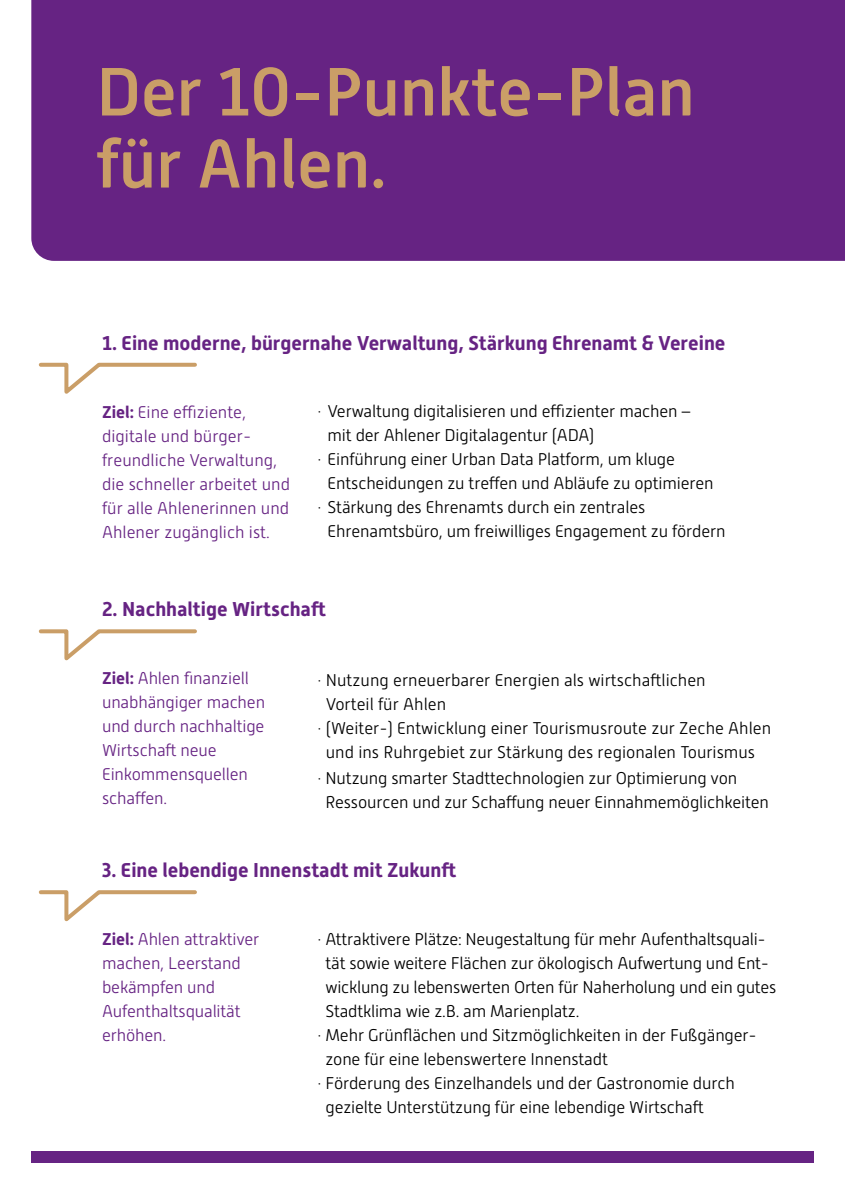
<style>
.page{position:relative;width:845px;height:1191px;background:#fff}
.page>*{position:absolute;margin:0;border:0;box-sizing:border-box;transform-origin:0 0}
.t1{font:500 68px/72px "Alwyn New";color:#ca9e67}
.t2{font:700 20px "Alwyn New";color:#662383}
.t3{font:300 17px/24px "Alwyn New";letter-spacing:-.01em;color:#000}
.t4{font:300 17px/24px "Alwyn New";letter-spacing:-.01em;color:#662383}
.s1{font-weight:700}
</style>
<div class="page">
<div style="left:31px;top:1151px;width:782px;height:11px;background:#662383"></div>
<div style="left:31px;top:0;width:814px;height:261px;background:#662383"></div>
<svg style="left:38px;top:362px;width:159px;height:32px"></svg>
<svg style="left:38px;top:629px;width:159px;height:32px"></svg>
<svg style="left:38px;top:890px;width:159px;height:32px"></svg>
<h1 class="t1" style="left:96px;top:56px;width:600px">Der 10-Punkte-Plan für Ahlen.</h1>
<p class="t2" style="left:102px;top:331px;width:625px">1. Eine moderne, bürgernahe Verwaltung, Stärkung Ehrenamt &amp; Vereine</p>
<p class="t4" style="left:102px;top:400px;width:189px"><span class="s1">Ziel:</span> Eine effiziente, digitale und bürger&shy;freundliche Verwaltung, die schneller arbeitet und für alle Ahlenerinnen und<br>Ahlener zugänglich ist.</p>
<p class="t3" style="left:317px;top:399px;width:374px">· Verwaltung digitalisieren und effizienter machen –</p>
<p class="t3" style="left:327px;top:423px;width:268px">mit der Ahlener Digitalagentur (ADA)</p>
<p class="t3" style="left:317px;top:447px;width:359px">· Einführung einer Urban Data Platform, um kluge</p>
<p class="t3" style="left:327px;top:471px;width:387px">Entscheidungen zu treffen und Abläufe zu optimieren</p>
<p class="t3" style="left:317px;top:495px;width:329px">· Stärkung des Ehrenamts durch ein zentrales</p>
<p class="t3" style="left:327px;top:519px;width:399px">Ehrenamtsbüro, um freiwilliges Engagement zu fördern</p>
<p class="t2" style="left:102px;top:598px;width:225px">2. Nachhaltige Wirtschaft</p>
<p class="t4" style="left:102px;top:666px;width:164px"><span class="s1">Ziel:</span> Ahlen finanziell unabhängiger machen und durch nachhaltige<br>Wirtschaft neue<br>Einkommensquellen schaffen.</p>
<p class="t3" style="left:317px;top:668px;width:390px">· Nutzung erneuerbarer Energien als wirtschaftlichen</p>
<p class="t3" style="left:326px;top:692px;width:122px">Vorteil für Ahlen</p>
<p class="t3" style="left:317px;top:716px;width:455px">· (Weiter-) Entwicklung einer Tourismusroute zur Zeche Ahlen</p>
<p class="t3" style="left:326px;top:740px;width:431px">und ins Ruhrgebiet zur Stärkung des regionalen Tourismus</p>
<p class="t3" style="left:325px;top:766px;width:445px;text-indent:-8px">· Nutzung smarter Stadttechnologien zur Optimierung von<br>Ressourcen und zur Schaffung neuer Einnahmemöglichkeiten</p>
<p class="t2" style="left:102px;top:858px;width:356px">3. Eine lebendige Innenstadt mit Zukunft</p>
<p class="t4" style="left:102px;top:927px;width:159px"><span class="s1">Ziel:</span> Ahlen attraktiver machen, Leerstand bekämpfen und<br>Aufenthaltsqualität erhöhen.</p>
<p class="t3" style="left:317px;top:927px;width:450px">· Attraktivere Plätze: Neugestaltung für mehr Aufenthaltsquali-</p>
<p class="t3" style="left:325px;top:951px;width:445px">tät sowie weitere Flächen zur ökologisch Aufwertung und Ent-</p>
<p class="t3" style="left:325px;top:975px;width:452px">wicklung zu lebenswerten Orten für Naherholung und ein gutes</p>
<p class="t3" style="left:325px;top:999px;width:255px">Stadtklima wie z.B. am Marienplatz.</p>
<p class="t3" style="left:317px;top:1023px;width:441px">· Mehr Grünflächen und Sitzmöglichkeiten in der Fußgänger-</p>
<p class="t3" style="left:325px;top:1047px;width:284px">zone für eine lebenswertere Innenstadt</p>
<p class="t3" style="left:317px;top:1071px;width:419px">· Förderung des Einzelhandels und der Gastronomie durch</p>
<p class="t3" style="left:325px;top:1095px;width:380px">gezielte Unterstützung für eine lebendige Wirtschaft</p>
</div>
